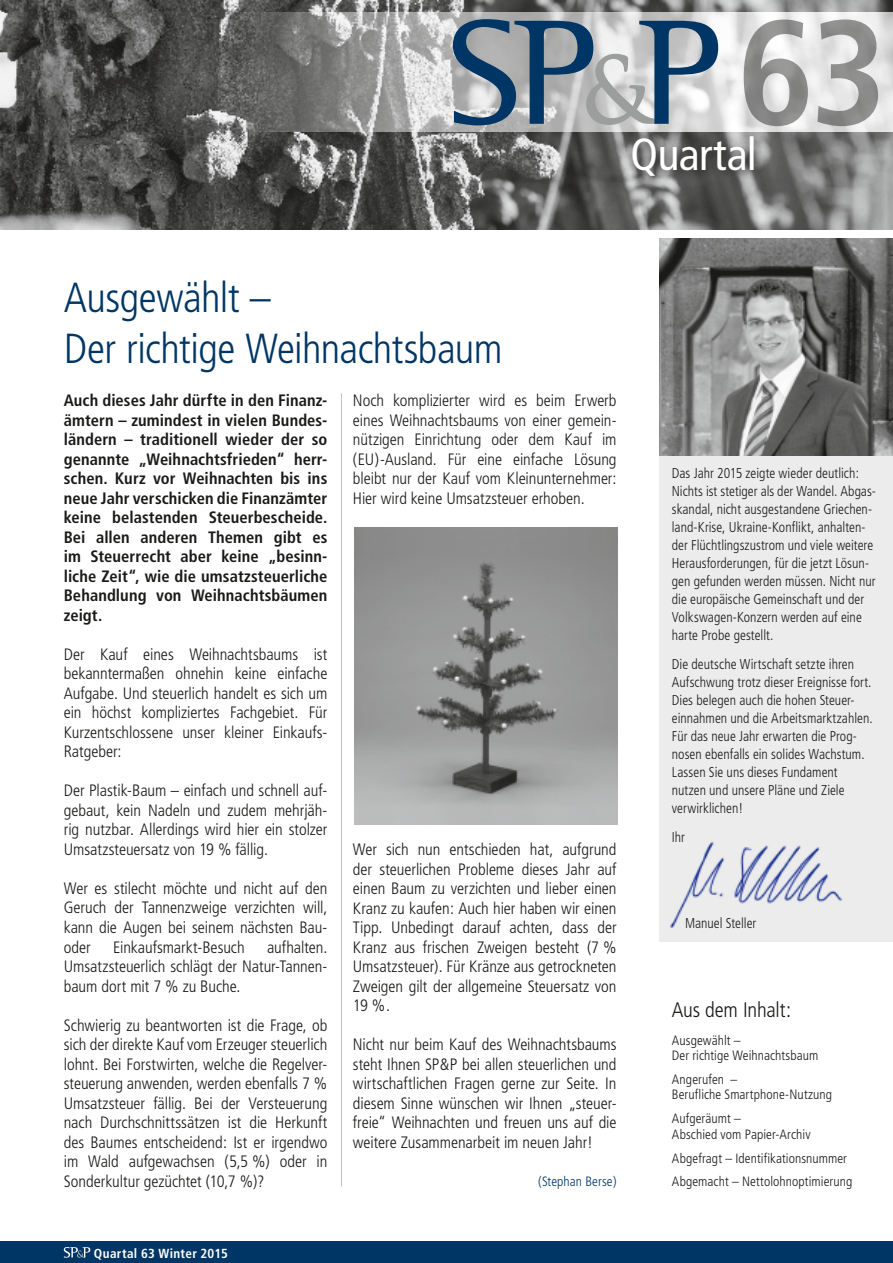
<style>
.page{position:relative;width:893px;height:1263px;background:#fff}
.page>*{position:absolute;margin:0;border:0;box-sizing:border-box;transform-origin:0 0}
.t1{font:700 condensed 148.5px "Frutiger";color:#878786}
.t2{font:condensed 45px "Frutiger";letter-spacing:-.01em;color:#fff}
.t3{font:300 condensed 42px/51px "Frutiger";letter-spacing:-.015em;color:#003665}
.t4{font:300 condensed 21px "Frutiger";letter-spacing:-.01em;color:#1a1a18}
.t5{font:300 condensed 16.5px/19.5px "Frutiger";letter-spacing:-.005em;color:#1a1a18;text-align:justify}
.t6{font:700 condensed 16.5px/19.5px "Frutiger";letter-spacing:.005em;color:#1a1a18;text-align:justify}
.t7{font:300 condensed 14.25px/18px "Frutiger";letter-spacing:.005em;color:#1a1a18;scale:.96 1}
.t8{font:300 condensed 13.5px/15.5px "Frutiger";letter-spacing:.005em;color:#1a1a18}
.t9{font:300 condensed 13.5px "Frutiger";letter-spacing:.005em;color:#003665}
.t10{font:700 condensed 13.05px "Frutiger";letter-spacing:.025em;color:#fff}
</style>
<div class="page">
<img style="left:0;top:0;width:893px;height:230px">
<div style="left:0;top:1242px;width:893px;height:21px;background:#003665"></div>
<div style="left:659px;top:238px;width:234px;height:704px;background:#ececed"></div>
<svg style="left:64px;top:1247px;width:26px;height:11px"></svg>
<svg style="left:0;top:13px;width:893px;height:119px;background:#959594"></svg>
<svg style="left:453px;top:19px;width:265px;height:106px;background:#8c9ca9"></svg>
<div style="left:621px;top:125px;width:145px;height:62px;background:#1a1a18;opacity:.5"></div>
<img style="left:659px;top:238px;width:234px;height:217px">
<hr style="left:341px;top:393px;width:1px;height:793px;background:#c0c0c1">
<img style="left:354px;top:527px;width:264px;height:298px">
<img style="left:670px;top:841px;width:172px;height:87px">
<h1 class="t1" style="left:737px;top:-15px;width:152px">63</h1>
<h2 class="t2" style="left:630px;top:128px;width:128px">Quartal</h2>
<h3 class="t3" style="left:64px;top:273px;width:440px">Ausgewählt –<br>Der richtige Weihnachtsbaum</h3>
<p class="t6" style="left:64px;top:391px;width:265px">Auch dieses Jahr dürfte in den Finanz&shy;ämtern – zumindest in vielen Bundes&shy;ländern – traditionell wieder der so genannte „Weihnachtsfrieden“ herr&shy;schen. Kurz vor Weihnachten bis ins neue Jahr verschicken die Finanzämter keine belastenden Steuerbescheide.<br>Bei allen anderen Themen gibt es im Steuerrecht aber keine „besinn&shy;liche Zeit“, wie die umsatzsteuerliche Behandlung von Weihnachtsbäumen zeigt.</p>
<p class="t5" style="left:64px;top:645px;width:265px">Der Kauf eines Weihnachtsbaums ist bekanntermaßen ohnehin keine einfache Aufgabe. Und steuerlich handelt es sich um ein höchst kompliziertes Fachgebiet. Für Kurzentschlossene unser kleiner Einkaufs-Ratgeber:</p>
<p class="t5" style="left:64px;top:781px;width:265px">Der Plastik-Baum – einfach und schnell auf&shy;gebaut, kein Nadeln und zudem mehrjäh&shy;rig nutzbar. Allerdings wird hier ein stolzer Umsatzsteuersatz von 19 % fällig.</p>
<p class="t5" style="left:64px;top:879px;width:265px">Wer es stilecht möchte und nicht auf den Geruch der Tannenzweige verzichten will, kann die Augen bei seinem nächsten Bau&shy;oder</p>
<p class="t5" style="left:353px;top:391px;width:265px">Noch komplizierter wird es beim Erwerb eines Weihnachtsbaums von einer gemein&shy;nützigen Einrichtung oder dem Kauf im (EU)-Ausland. Für eine einfache Lösung bleibt nur der Kauf vom Kleinunternehmer:<br>Hier wird keine Umsatzsteuer erhoben.</p>
<p class="t5" style="left:353px;top:840px;width:265px">Wer sich nun entschieden hat, aufgrund der steuerlichen Probleme dieses Jahr auf einen Baum zu verzichten und lieber einen Kranz zu kaufen: Auch hier haben wir einen Tipp. Unbedingt darauf achten, dass der Kranz aus frischen Zweigen besteht (7 % Umsatzsteuer). Für Kränze aus getrockneten Zweigen gilt der allgemeine Steuersatz von 19 %.</p>
<p class="t5" style="left:353px;top:1035px;width:265px">Nicht nur beim Kauf des Weihnachtsbaums steht Ihnen SP&amp;P bei allen steuerlichen und wirtschaftlichen Fragen gerne zur Seite. In diesem Sinne wünschen wir Ihnen „steuer&shy;freie“ Weihnachten und freuen uns auf die weitere Zusammenarbeit im neuen Jahr!</p>
<p class="t9" style="left:538px;top:1174px;width:80px">(Stephan Berse)</p>
<p class="t5" style="left:64px;top:937px;width:265px;text-indent:203px">aufhalten.<br>Umsatzsteuerlich schlägt der Natur-Tannen&shy;baum dort mit 7 % zu Buche.</p>
<p class="t5" style="left:64px;top:1015px;width:265px">Schwierig zu beantworten ist die Frage, ob sich der direkte Kauf vom Erzeuger steuerlich lohnt. Bei Forstwirten, welche die Regelver&shy;steuerung anwenden, werden ebenfalls 7 % Umsatzsteuer fällig. Bei der Versteuerung nach Durchschnittssätzen ist die Herkunft des Baumes entscheidend: Ist er irgendwo im Wald aufgewachsen (5,5 %) oder in Sonderkultur gezüchtet (10,7 %)?</p>
<p class="t5" style="left:113px;top:937px;width:133px">Einkaufsmarkt-Besuch</p>
<p class="t10" style="left:94px;top:1245px;width:135px">Quartal 63 Winter 2015</p>
<p class="t7" style="left:672px;top:465px;width:214px">Das Jahr 2015 zeigte wieder deutlich:<br>Nichts ist stetiger als der Wandel. Abgas&shy;skandal, nicht ausgestandene Griechen&shy;land-Krise, Ukraine-Konflikt, anhalten&shy;der Flüchtlingszustrom und viele weitere Herausforderungen, für die jetzt Lösun&shy;gen gefunden werden müssen. Nicht nur die europäische Gemeinschaft und der Volkswagen-Konzern werden auf eine harte Probe gestellt.</p>
<p class="t7" style="left:672px;top:655px;width:211px">Die deutsche Wirtschaft setzte ihren Aufschwung trotz dieser Ereignisse fort.<br>Dies belegen auch die hohen Steuer&shy;einnahmen und die Arbeitsmarktzahlen.<br>Für das neue Jahr erwarten die Prog&shy;nosen ebenfalls ein solides Wachstum.<br>Lassen Sie uns dieses Fundament nutzen und unsere Pläne und Ziele verwirklichen!</p>
<p class="t7" style="left:672px;top:828px;width:15px">Ihr</p>
<p class="t7" style="left:685px;top:914px;width:76px">Manuel Steller</p>
<p class="t4" style="left:672px;top:997px;width:121px">Aus dem Inhalt:</p>
<p class="t8" style="left:672px;top:1032px;width:148px">Ausgewählt –<br>Der richtige Weihnachtsbaum</p>
<p class="t8" style="left:672px;top:1072px;width:162px">Angerufen –<br>Berufliche Smartphone-Nutzung</p>
<p class="t8" style="left:672px;top:1111px;width:140px">Aufgeräumt –<br>Abschied vom Papier-Archiv</p>
<p class="t8" style="left:672px;top:1146px;width:182px;line-height:23.9px">Abgefragt – Identifikationsnummer<br>Abgemacht – Nettolohnoptimierung</p>
</div>
